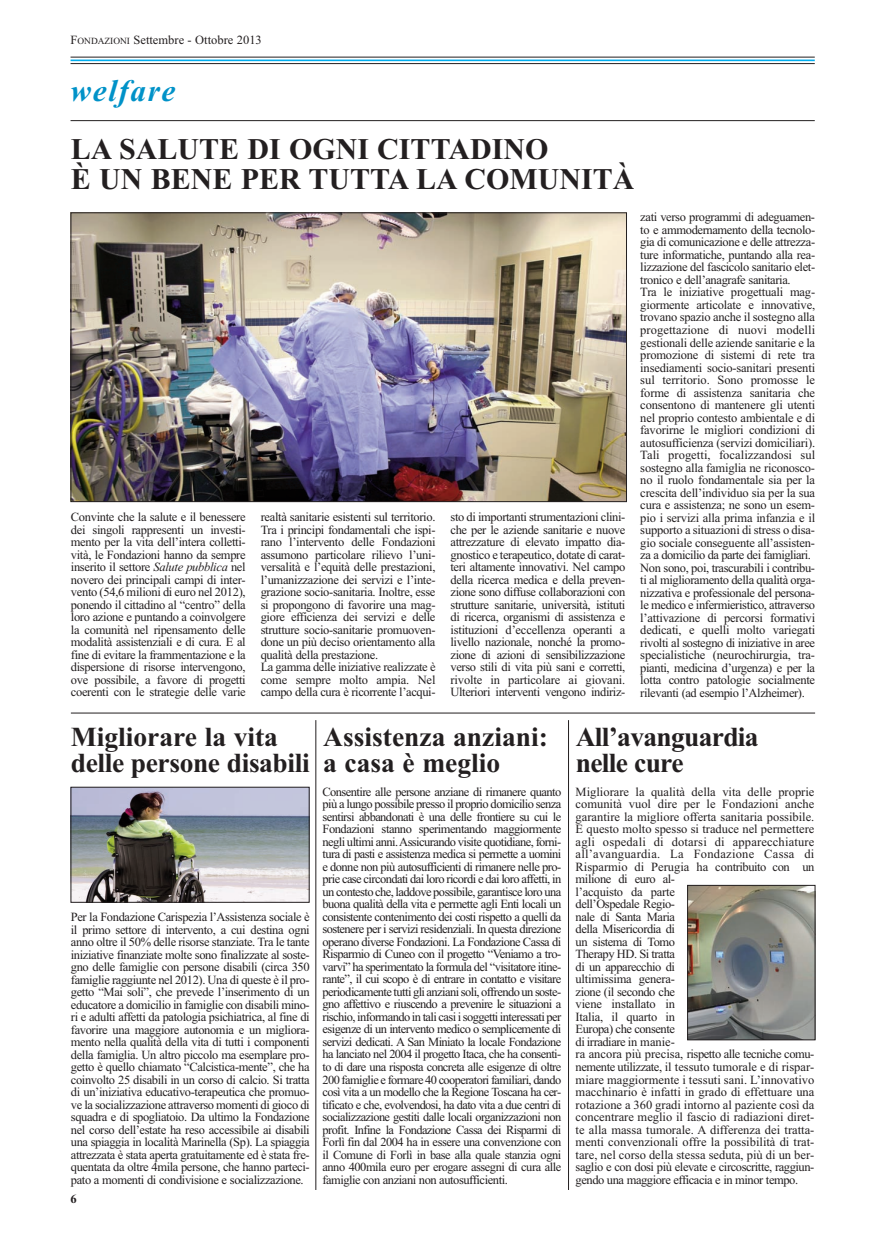
<style>
.page{position:relative;width:886px;height:1241px;background:#fff}
.page>*{position:absolute;margin:0;border:0;box-sizing:border-box;transform-origin:0 0}
.t1{font:italic 700 31.25px "Times New Roman";letter-spacing:.05em;color:#0092c8}
.t2{font:700 30px/30px "Times New Roman";color:#231f20}
.t3{font:700 27.5px/26.2px "Times New Roman";letter-spacing:-.015em;color:#231f20}
.t4{font:12.5px/12.5px "Times New Roman";letter-spacing:-.02em;color:#231f20;text-align:justify}
.t5{font:12.5px/12.5px "Times New Roman";color:#231f20}
.t6{font:700 12.5px "Times New Roman";color:#231f20}
.t7{font:12.38px/12.5px "Times New Roman";letter-spacing:-.035em;color:#231f20;text-align:justify}
.s1{font-size:9.38px}
.s2{font-style:italic}
.s3{font-size:12.38px}
</style>
<div class="page">
<hr style="left:71px;top:60px;width:744px;height:1px;background:#00aeef">
<hr style="left:71px;top:57px;width:744px;height:1px;background:#231f20">
<hr style="left:71px;top:63px;width:744px;height:1px;background:#231f20">
<hr style="left:71px;top:120px;width:744px;height:1px;background:#231f20">
<img style="left:73px;top:215px;width:551px;height:284px">
<div style="left:71px;top:213px;width:555px;height:288px;border:1px solid #231f20"></div>
<hr style="left:71px;top:712px;width:744px;height:1px;background:#231f20">
<hr style="left:316px;top:720px;width:1px;height:469px;background:#231f20">
<hr style="left:568px;top:720px;width:1px;height:469px;background:#231f20">
<img style="left:689px;top:887px;width:124px;height:150px">
<div style="left:687px;top:885px;width:128px;height:154px;border:1px solid #231f20"></div>
<img style="left:73px;top:789px;width:234px;height:111px">
<div style="left:71px;top:787px;width:238px;height:115px;border:1px solid #231f20"></div>
<p class="t5" style="left:71px;top:35px;width:193px">F<span class="s1">ONDAZIONI</span> Settembre - Ottobre 2013</p>
<h1 class="t1" style="left:71px;top:79px;width:106px">welfare</h1>
<h2 class="t2" style="left:71px;top:137px;width:565px">LA SALUTE DI OGNI CITTADINO<br>È UN BENE PER TUTTA LA COMUNITÀ</h2>
<p class="t4" style="left:71px;top:512px;width:176px">Convinte che la salute e il benessere dei singoli rappresenti un investi&shy;mento per la vita dell’intera colletti&shy;vità, le Fondazioni hanno da sempre inserito il settore <span class="s2">Salute pubblica</span> nel novero dei principali campi di inter&shy;vento (54,6 milioni di euro nel 2012), ponendo il cittadino al “centro” della loro azione e puntando a coinvolgere la comunità nel ripensamento delle modalità assistenziali e di cura. E al fine di evitare la frammentazione e la dispersione di risorse intervengono, ove possibile, a favore di progetti coerenti con le strategie delle varie</p>
<p class="t4" style="left:261px;top:512px;width:176px;text-align:left">realtà sanitarie esistenti sul territorio.<br>Tra i principi fondamentali che ispi&shy;rano l’intervento delle Fondazioni assumono particolare rilievo l’uni&shy;versalità e l’equità delle prestazioni, l’umanizzazione dei servizi e l’inte&shy;grazione socio-sanitaria. Inoltre, esse si propongono di favorire una mag&shy;giore efficienza dei servizi e delle strutture socio-sanitarie promuoven&shy;done un più deciso orientamento alla qualità della prestazione.<br>La gamma delle iniziative realizzate è come sempre molto ampia. Nel campo della cura è ricorrente l’acqui-</p>
<p class="t4" style="left:450px;top:512px;width:176px">sto di importanti strumentazioni clini&shy;che per le aziende sanitarie e nuove attrezzature di elevato impatto dia&shy;gnostico e terapeutico, dotate di carat&shy;teri altamente innovativi. Nel campo della ricerca medica e della preven&shy;zione sono diffuse collaborazioni con strutture sanitarie, università, istituti di ricerca, organismi di assistenza e istituzioni d’eccellenza operanti a livello nazionale, nonché la promo&shy;zione di azioni di sensibilizzazione verso stili di vita più sani e corretti, rivolte in particolare ai giovani.<br>Ulteriori interventi vengono indiriz-</p>
<p class="t4" style="left:640px;top:212px;width:176px;text-align:left">zati verso programmi di adeguamen&shy;to e ammodernamento della tecnolo&shy;gia di comunicazione e delle attrezza&shy;ture informatiche, puntando alla rea&shy;lizzazione del fascicolo sanitario elet&shy;tronico e dell’anagrafe sanitaria.<br>Tra le iniziative progettuali mag&shy;giormente articolate e innovative, trovano spazio anche il sostegno alla progettazione di nuovi modelli gestionali delle aziende sanitarie e la promozione di sistemi di rete tra insediamenti socio-sanitari presenti sul territorio. Sono promosse le forme di assistenza sanitaria che consentono di mantenere gli utenti nel proprio contesto ambientale e di favorirne le migliori condizioni di autosufficienza (servizi domiciliari).<br>Tali progetti, focalizzandosi sul sostegno alla famiglia ne riconosco&shy;no il ruolo fondamentale sia per la crescita dell’individuo sia per la sua cura e assistenza; ne sono un esem&shy;pio i servizi alla prima infanzia e il supporto a situazioni di stress o disa&shy;gio sociale conseguente all’assisten&shy;za a domicilio da parte dei famigliari.<br>Non sono, poi, trascurabili i contribu&shy;ti al miglioramento della qualità orga&shy;nizzativa e professionale del persona&shy;le medico e infermieristico, attraverso l’attivazione di percorsi formativi dedicati, e quelli molto variegati rivolti al sostegno di iniziative in aree specialistiche (neurochirurgia, tra&shy;pianti, medicina d’urgenza) e per la lotta contro patologie socialmente rilevanti (ad esempio l’Alzheimer).</p>
<h3 class="t3" style="left:71px;top:726px;width:240px">Migliorare la vita delle persone disabili</h3>
<h3 class="t3" style="left:323px;top:726px;width:226px">Assistenza anziani: a casa è meglio</h3>
<h3 class="t3" style="left:576px;top:726px;width:184px">All’avanguardia nelle cure</h3>
<p class="t4" style="left:71px;top:911px;width:240px">Per la Fondazione Carispezia l’Assistenza sociale è il primo settore di intervento, a cui destina ogni anno oltre il 50% delle risorse stanziate. Tra le tante iniziative finanziate molte sono finalizzate al soste&shy;gno delle famiglie con persone disabili (circa 350 famiglie raggiunte nel 2012). Una di queste è il pro&shy;getto “Mai soli”, che prevede l’inserimento di un educatore a domicilio in famiglie con disabili mino&shy;ri e adulti affetti da patologia psichiatrica, al fine di favorire una maggiore autonomia e un migliora&shy;mento nella qualità della vita di tutti i componenti della famiglia. Un altro piccolo ma esemplare pro&shy;getto è quello chiamato “Calcistica-mente”, che ha coinvolto 25 disabili in un corso di calcio. Si tratta di un’iniziativa educativo-terapeutica che promuo&shy;ve la socializzazione attraverso momenti di gioco di squadra e di spogliatoio. Da ultimo la Fondazione nel corso dell’estate ha reso accessibile ai disabili una spiaggia in località Marinella (Sp). La spiaggia attrezzata è stata aperta gratuitamente ed è stata fre&shy;quentata da oltre 4mila persone, che hanno parteci&shy;pato a momenti di condivisione e socializzazione.</p>
<p class="t6" style="left:71px;top:1194px;width:8px">6</p>
<p class="t4" style="left:322px;top:786px;width:240px">Consentire alle persone anziane di rimanere quanto più a lungo possibile presso il proprio domicilio senza sentirsi abbandonati è una delle frontiere su cui le Fondazioni stanno sperimentando maggiormente negli ultimi anni. Assicurando visite quotidiane, forni&shy;tura di pasti e assistenza medica si permette a uomini e donne non più autosufficienti di rimanere nelle pro&shy;prie case circondati dai loro ricordi e dai loro affetti, in un contesto che, laddove possibile, garantisce loro una buona qualità della vita e permette agli Enti locali un consistente contenimento dei costi rispetto a quelli da sostenere per i servizi residenziali. In questa direzione operano diverse Fon dazioni. La Fon da zio ne Cassa di Risparmio di Cu neo con il progetto “Ve nia mo a tro&shy;varvi” ha sperimentato la formula del “visitatore itine&shy;rante”, il cui scopo è di entrare in contatto e visitare periodicamente tutti gli anziani soli, offrendo un soste&shy;gno affettivo e riuscendo a prevenire le situazioni a rischio, informando in tali casi i soggetti interessati per esigenze di un intervento medico o semplicemente di servizi dedicati. A San Miniato <span class="s3">la locale Fondazione</span></p>
<p class="t7" style="left:322px;top:1049px;width:240px">ha lanciato nel 2004 il progetto Itaca, che ha consenti&shy;to di dare una risposta concreta alle esigenze di oltre 200 famiglie e formare 40 cooperatori familiari, dando così vita a un modello che la Regione Toscana ha cer&shy;tificato e che, evolvendosi, ha dato vita a due centri di socializzazione gestiti dalle locali organizzazioni non profit. Infine la Fondazione Cassa dei Risparmi di Forlì fin dal 2004 ha in essere una convenzione con il Comune di Forlì in base alla quale stanzia ogni anno 400mila euro per erogare assegni di cura alle</p>
<p class="t4" style="left:322px;top:1174px;width:187px"><span class="s3">famiglie con</span> anziani non autosufficienti.</p>
<p class="t5" style="left:576px;top:786px;width:240px">Migliorare la qualità della vita delle proprie comunità vuol dire per le Fondazioni anche garantire la migliore offerta sanitaria possibile.<br>E questo molto spesso si traduce nel permettere agli ospedali di dotarsi di apparecchiature all’avanguardia. La Fondazione Cassa di Risparmio di Perugia ha contribuito con un milione di euro al -<br>l’acquisto da parte<br>dell’Ospedale Regio -<br>nale di Santa Maria<br>della Miseri cordia di<br>un sistema di Tomo<br>Therapy HD. Si tratta<br>di un apparecchio di<br>ultimissima genera-<br>zione (il secondo che<br>viene installato in<br>Italia, il quarto in<br>Europa) che consente<br>di irradiare in manie-<br>ra ancora più precisa, rispetto alle tecniche comu&shy;nemente utilizzate, il tessuto tumorale e di rispar&shy;miare maggiormente i tessuti sani. L’innovativo macchinario è infatti in grado di effettuare una rotazione a 360 gradi intorno al paziente così da concentrare meglio il fascio di radiazioni diret&shy;te alla massa tumorale. A differenza dei tratta&shy;menti convenzionali offre la possibilità di trat&shy;tare, nel corso della stessa seduta, più di un ber&shy;saglio e con dosi più elevate e circoscritte, raggiun&shy;gendo una maggiore efficacia e in minor tempo.</p>
</div>
